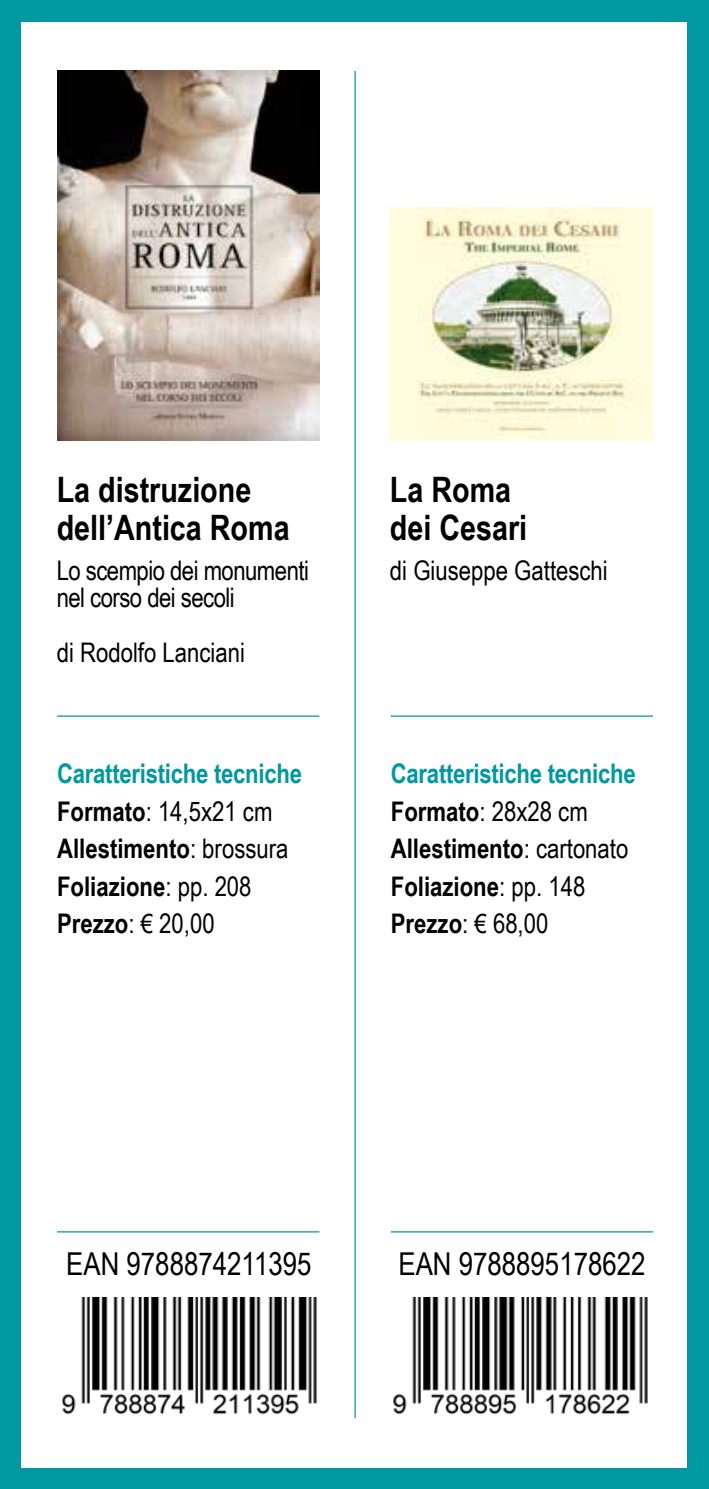
<style>
.page{position:relative;width:709px;height:1489px;background:#fff}
.page>*{position:absolute;margin:0;border:0;box-sizing:border-box;transform-origin:0 0}
.t1{font:700 35px/37.5px "Arial Narrow";color:#000}
.t2{font:31.5px "Arial Narrow";color:#000}
.t3{font:700 27px/37.5px "Arial Narrow";letter-spacing:-.01em;color:#000}
.t4{font:27px/27.5px "Arial Narrow";letter-spacing:-.01em;color:#000}
.s1{color:#0098a1}
.s2{font-weight:400}
</style>
<div class="page">
<div style="left:0;top:0;width:21px;height:1488px;background:#0098a1"></div>
<div style="left:0;top:0;width:709px;height:21px;background:#0098a1"></div>
<div style="left:0;top:1468px;width:709px;height:20px;background:#0098a1"></div>
<div style="left:687px;top:0;width:22px;height:1488px;background:#0098a1"></div>
<hr style="left:354px;top:71px;width:2px;height:1346px;background:#0098a1">
<img style="left:57px;top:71px;width:262px;height:369px">
<img style="left:62px;top:1297px;width:255px;height:117px">
<hr style="left:57px;top:715px;width:262px;height:1px;background:#0098a1">
<hr style="left:57px;top:1231px;width:262px;height:1px;background:#0098a1">
<img style="left:393px;top:1297px;width:255px;height:117px">
<hr style="left:390px;top:715px;width:263px;height:1px;background:#0098a1">
<hr style="left:391px;top:1231px;width:262px;height:1px;background:#0098a1">
<img style="left:390px;top:207px;width:262px;height:233px">
<p class="t1" style="left:57px;top:470px;width:234px">la distruzione dell’Antica Roma</p>
<p class="t4" style="left:57px;top:556px;width:254px">Lo scempio dei monumenti nel corso dei secoli</p>
<p class="t4" style="left:57px;top:638px;width:190px">di Rodolfo Lanciani</p>
<p class="t3" style="left:57px;top:754px;width:246px"><span class="s1">Caratteristiche tecniche </span>formato<span class="s2">: 14,5x21 cm </span>allestimento<span class="s2">: brossura </span>foliazione<span class="s2">: pp. 208 </span>prezzo<span class="s2">: € 20,00</span></p>
<p class="t1" style="left:390px;top:470px;width:139px">la roma dei cesari</p>
<p class="t4" style="left:390px;top:556px;width:219px">di Giuseppe Gatteschi</p>
<p class="t3" style="left:391px;top:754px;width:246px"><span class="s1">Caratteristiche tecniche </span>formato<span class="s2">: 28x28 cm </span>allestimento<span class="s2">: cartonato </span>foliazione<span class="s2">: pp. 148 </span>prezzo<span class="s2">: € 68,00</span></p>
<p class="t2" style="left:66px;top:1245px;width:247px">EAN 9788874211395</p>
<p class="t2" style="left:398px;top:1245px;width:249px">EAN 9788895178622</p>
</div>
